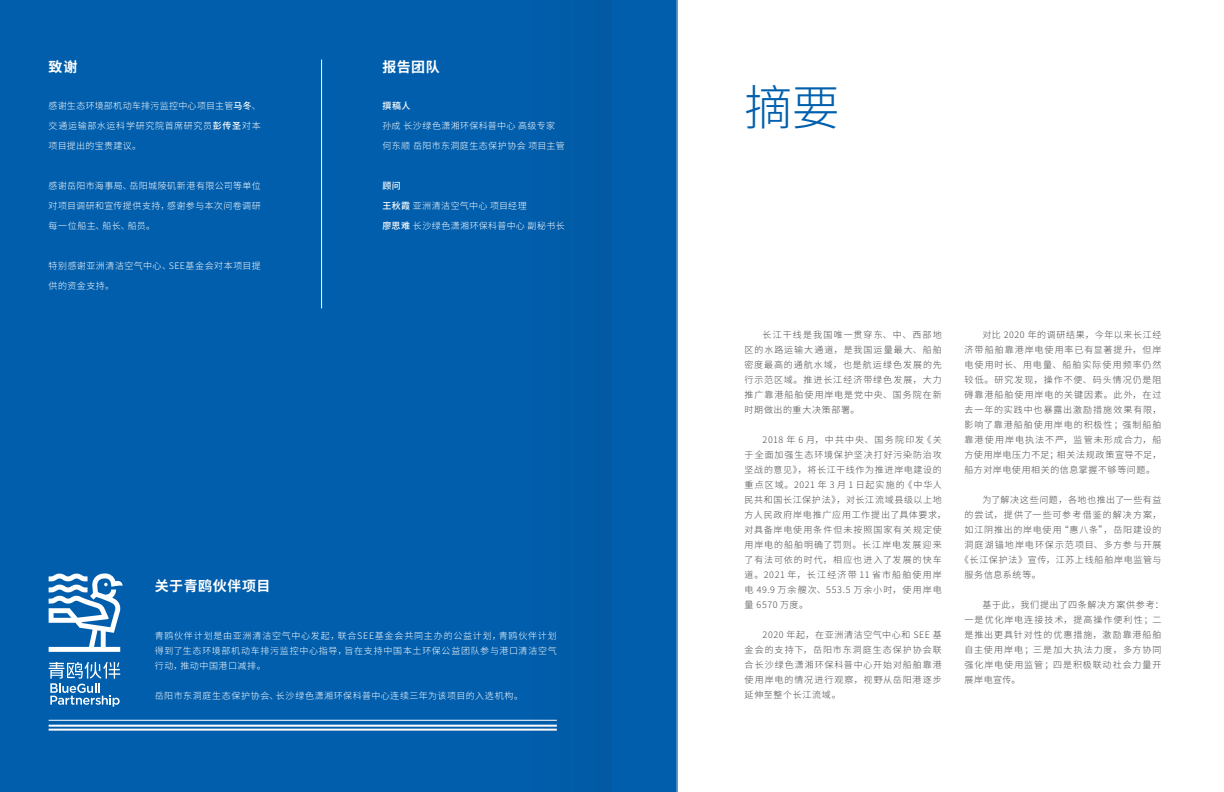
<style>
.page{position:relative;width:1224px;height:792px;background:#fff}
.page>*{position:absolute;margin:0;border:0;box-sizing:border-box;transform-origin:0 0}
.t1{font:300 48px "Noto Sans SC";color:#005fac}
.t2{font:700 14px "Source Han Sans";letter-spacing:.04em;color:#fff}
.t3{font:300 9px/15px "Noto Sans SC";letter-spacing:.095em;color:#4c4948;text-align:justify}
.t4{font:300 9px "Source Han Sans";letter-spacing:.045em;color:#fff}
.t5{font:300 9px/15px "Noto Sans SC";letter-spacing:.07em;color:#fff;text-align:justify}
.t6{font:300 9px "Noto Sans SC";letter-spacing:.12em;color:#4c4948}
.t7{font:300 9px "Source Han Sans";letter-spacing:.075em;color:#fff}
.t8{font:300 9px "Noto Sans SC";letter-spacing:.065em;color:#4c4948}
.t9{font:300 9px "Noto Sans SC";letter-spacing:.075em;color:#4c4948}
.t10{font:500 9px "Source Han Sans";color:#fff}
.s1{font-weight:500}
</style>
<div class="page">
<div style="left:0;top:0;width:677px;height:792px;background:#015eac"></div>
<hr style="left:49px;top:729px;width:508px;height:2px;background:#fefaf8">
<hr style="left:49px;top:725px;width:508px;height:2px;background:#fff">
<hr style="left:49px;top:720px;width:508px;height:1px;background:#fff">
<hr style="left:321px;top:60px;width:1px;height:248px;background:#fff">
<svg style="left:49px;top:662px;width:71px;height:45px;background:#468ac2"></svg>
<svg style="left:49px;top:573px;width:74px;height:79px"></svg>
<div style="left:534px;top:0;width:78px;height:792px;background:#025ca7"></div>
<p class="t2" style="left:49px;top:59px;width:30px">致谢</p>
<p class="t4" style="left:49px;top:101px;width:214px">感谢生态环境部机动车排污监控中心项目主管<span class="s1">马冬</span>、</p>
<p class="t7" style="left:49px;top:121px;width:214px">交通运输部水运科学研究院首席研究员<span class="s1">彭传圣</span>对本</p>
<p class="t4" style="left:49px;top:141px;width:94px">项目提出的宝贵建议。</p>
<p class="t4" style="left:49px;top:181px;width:214px">感谢岳阳市海事局、岳阳城陵矶新港有限公司等单位</p>
<p class="t4" style="left:49px;top:201px;width:214px">对项目调研和宣传提供支持，感谢参与本次问卷调研</p>
<p class="t4" style="left:49px;top:221px;width:108px">每一位船主、船长、船员。</p>
<p class="t4" style="left:49px;top:261px;width:214px">特别感谢亚洲清洁空气中心、SEE基金会对本项目提</p>
<p class="t4" style="left:49px;top:281px;width:67px">供的资金支持。</p>
<p class="t2" style="left:382px;top:59px;width:59px">报告团队</p>
<p class="t10" style="left:382px;top:101px;width:30px">撰稿人</p>
<p class="t4" style="left:382px;top:121px;width:174px">孙成 长沙绿色潇湘环保科普中心 高级专家</p>
<p class="t4" style="left:382px;top:141px;width:184px">何东顺 岳阳市东洞庭生态保护协会 项目主管</p>
<p class="t10" style="left:382px;top:181px;width:20px">顾问</p>
<p class="t4" style="left:382px;top:201px;width:146px"><span class="s1">王秋霞</span> 亚洲清洁空气中心 项目经理</p>
<p class="t4" style="left:382px;top:221px;width:184px"><span class="s1">廖思难</span> 长沙绿色潇湘环保科普中心 副秘书长</p>
<p class="t2" style="left:155px;top:578px;width:117px">关于青鸥伙伴项目</p>
<p class="t5" style="left:155px;top:628px;width:404px">青鸥伙伴计划是由亚洲清洁空气中心发起，联合SEE基金会共同主办的公益计划，青鸥伙伴计划得到了生态环境部机动车排污监控中心指导，旨在支持中国本土环保公益团队参与港口清洁空气行动，推动中国港口减排。</p>
<p class="t5" style="left:155px;top:688px;width:370px">岳阳市东洞庭生态保护协会、长沙绿色潇湘环保科普中心连续三年为该项目的入选机构。</p>
<p class="t1" style="left:745px;top:81px;width:97px">摘要</p>
<p class="t3" style="left:745px;top:327px;width:199px;text-indent:18px">长江干线是我国唯一贯穿东、中、西部地区的水路运输大通道，是我国运量最大、船舶密度最高的通航水域，也是航运绿色发展的先行示范区域。推进长江经济带绿色发展，大力推广靠港船舶使用岸电是党中央、国务院在新时期做出的重大决策部署。</p>
<p class="t3" style="left:745px;top:432px;width:203px;text-align:left;text-indent:18px">2018 年 6 月，中共中央、国务院印发《关于全面加强生态环境保护坚决打好污染防治攻坚战的意见》，将长江干线作为推进岸电建设的重点区域。2021 年 3 月 1 日起实施的《中华人民共和国长江保护法》，对长江流域县级以上地方人民政府岸电推广应用工作提出了具体要求，对具备岸电使用条件但未按照国家有关规定使用岸电的船舶明确了罚则。长江岸电发展迎来了有法可依的时代，相应也进入了发展的快车道。2021 年，长江经济带 11 省市船舶使用岸电 49.9 万余艘次、553.5 万余小时，使用岸电量 6570 万度。</p>
<p class="t3" style="left:745px;top:627px;width:199px;text-indent:18px">2020 年起，在亚洲清洁空气中心和 SEE 基金会的支持下，岳阳市东洞庭生态保护协会联合长沙绿色潇湘环保科普中心开始对船舶靠港使用岸电的情况进行观察，视野从岳阳港逐步延伸至整个长江流域。</p>
<p class="t3" style="left:964px;top:327px;width:199px;text-indent:18px">对比 2020 年的调研结果，今年以来长江经济带船舶靠港岸电使用率已有显著提升，但岸电使用时长、用电量、船舶实际使用频率仍然较低。研究发现，操作不便、码头情况仍是阻碍靠港船舶使用岸电的关键因素。此外，在过去一年的实践中也暴露出激励措施效果有限，影响了靠港船舶使用岸电的积极性；强制船舶靠港使用岸电执法不严，监管未形成合力，船方使用岸电压力不足；相关法规政策宣导不足，船方对岸电使用相关的信息掌握不够等问题。</p>
<p class="t8" style="left:982px;top:494px;width:181px">为了解决这些问题，各地也推出了一些有益</p>
<p class="t6" style="left:964px;top:509px;width:199px">的尝试，提供了一些可参考借鉴的解决方案，</p>
<p class="t3" style="left:964px;top:522px;width:199px">如江阴推出的岸电使用“惠八条”，岳阳建设的</p>
<p class="t6" style="left:964px;top:539px;width:199px">洞庭湖锚地岸电环保示范项目、多方参与开展</p>
<p class="t3" style="left:960px;top:552px;width:203px">《长江保护法》宣传，江苏上线船舶岸电监管与</p>
<p class="t9" style="left:964px;top:569px;width:78px">服务信息系统等。</p>
<p class="t3" style="left:964px;top:597px;width:201px;text-align:left;text-indent:18px">基于此，我们提出了四条解决方案供参考：一是优化岸电连接技术，提高操作便利性；二是推出更具针对性的优惠措施，激励靠港船舶自主使用岸电；三是加大执法力度，多方协同强化岸电使用监管；四是积极联动社会力量开展岸电宣传。</p>
</div>
